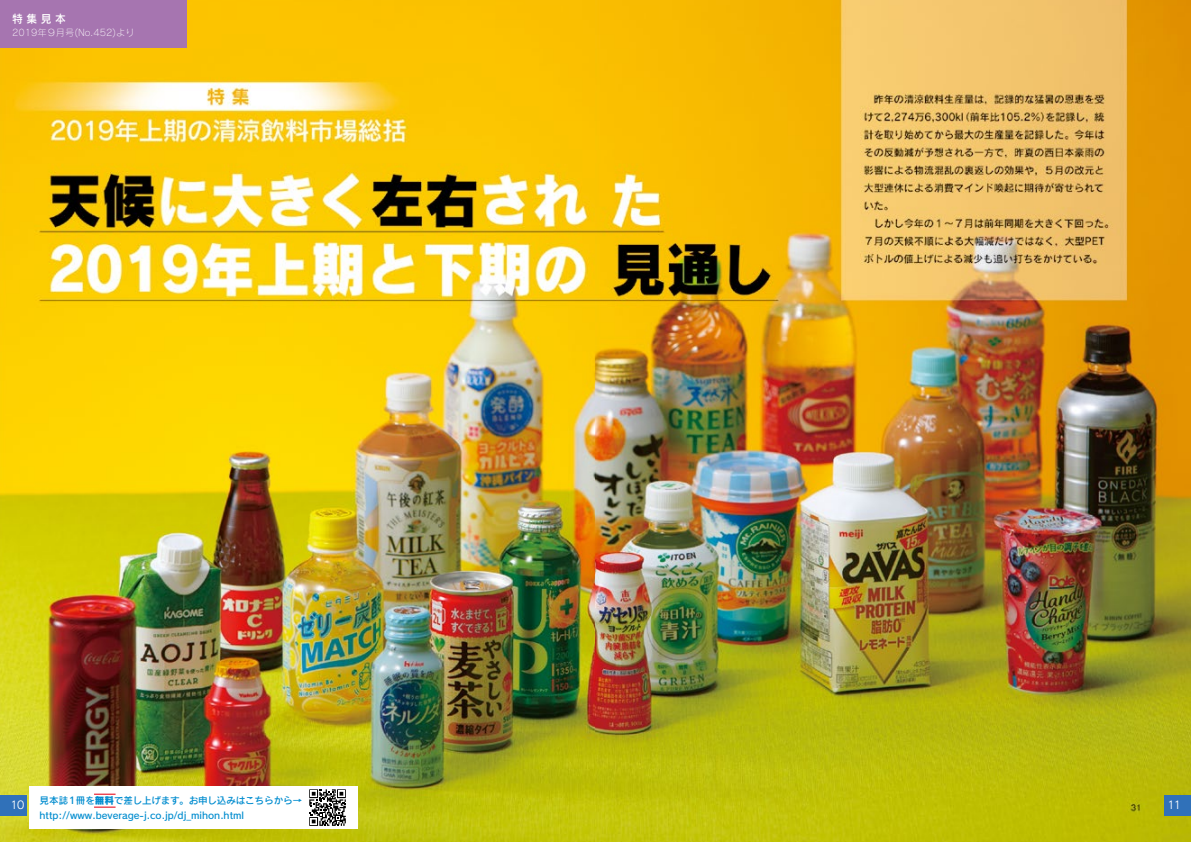
<style>
.page{position:relative;width:1191px;height:842px;background:#fff}
.page>*{position:absolute;margin:0;border:0;box-sizing:border-box;transform-origin:0 0}
.t1{font:11.3px "Rodin Pro DB";color:#fff;scale:.95 1}
.t2{font:10.8px "Rodin Pro M";color:#fff;scale:1.06 1}
.t3{font:9.6px/14.6px "Rodin Pro DB";color:#008ccf}
.t4{font:9.2px "Rodin Pro L";color:#fff}
.s1{font-family:"Rodin Pro EB"}
</style>
<div class="page">
<img style="left:0;top:0;width:595px;height:842px">
<img style="left:595px;top:0;width:596px;height:842px">
<div style="left:0;top:0;width:186px;height:47px;background:#a675b0"></div>
<div style="left:30px;top:787px;width:328px;height:42px;background:#fff"></div>
<svg style="left:309px;top:789px;width:37px;height:37px"></svg>
<svg style="left:94px;top:807px;width:22px;height:1px"></svg>
<svg style="left:94px;top:794px;width:22px;height:1px"></svg>
<div style="left:0;top:795px;width:27px;height:21px;background:#3071b9"></div>
<div style="left:1164px;top:795px;width:27px;height:21px;background:#3071b9"></div>
<p class="t1" style="left:12px;top:11px;width:58px">特集見本</p>
<p class="t4" style="left:12px;top:26px;width:124px">2019年９月号(No.452)より</p>
<p class="t3" style="left:40px;top:793px;width:264px">見本誌１冊を<span class="s1">無料</span>で差し上げます。お申し込みはこちらから→ http://www.beverage-j.co.jp/dj_mihon.html</p>
<p class="t2" style="left:10px;top:798px;width:15px">10</p>
<p class="t2" style="left:1167px;top:798px;width:15px">11</p>
</div>
